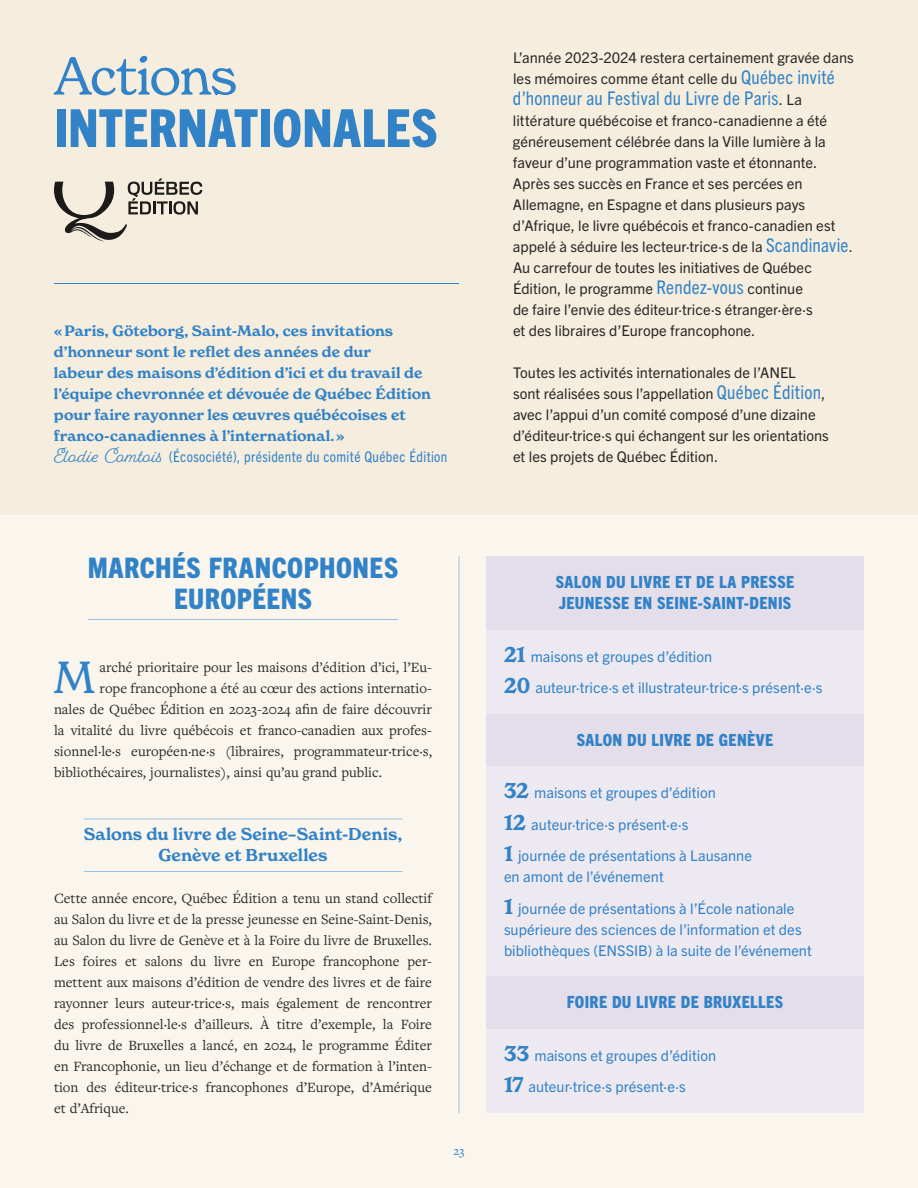
<style>
.page{position:relative;width:918px;height:1188px;background:#faf6ee}
.page>*{position:absolute;margin:0;border:0;box-sizing:border-box;transform-origin:0 0}
.t1{font:800 condensed 52.5px "Trade Gothic Next LT Pro";letter-spacing:.005em;color:#3282c8}
.t2{font:52.5px "New Spirit";letter-spacing:-.025em;color:#3282c8}
.t3{font:44.25px "New Spirit";color:#3282c8}
.t4{font:800 condensed 28.35px/31.5px "Trade Gothic Next LT Pro";letter-spacing:.015em;color:#3282c8;text-align:center}
.t5{font:condensed 18.9px "Trade Gothic Next LT Pro";letter-spacing:.015em;color:#3282c8}
.t6{font:800 condensed 16.8px/21px "Trade Gothic Next LT Pro";letter-spacing:.02em;color:#3282c8}
.t7{font:600 16.8px/21px "New Spirit";letter-spacing:-.005em;color:#3282c8;text-align:center}
.t8{font:14.7px/21px "Freight Text Pro";color:#282828;text-align:justify}
.t9{font:14.7px/21px "Trade Gothic Next LT Pro";color:#282828}
.t10{font:14.7px/31.5px "Trade Gothic Next LT Pro";color:#3282c8}
.t11{font:600 14.7px/21px "New Spirit";color:#3282c8}
.t12{font:condensed 14.7px "Trade Gothic Next LT Pro";letter-spacing:.025em;color:#3282c8}
.t13{font:12.6px "Freight Text Pro";color:#3282c8}
.s1{font-family:"Fairwater Script";font-stretch:normal;font-size:17.85px}
.s2{font-stretch:condensed;font-size:18.9px;color:#3282c8}
.s3{font-stretch:normal;font-size:14.7px;color:#282828}
.s4{font-family:"New Spirit";font-weight:600;font-size:21px}
</style>
<div class="page">
<div style="left:0;top:0;width:918px;height:514px;background:#f5eddd"></div>
<svg style="left:54px;top:178px;width:148px;height:63px"></svg>
<hr style="left:88px;top:619px;width:310px;height:1px;background:#98c1e3">
<hr style="left:84px;top:871px;width:318px;height:1px;background:#98c1e3">
<hr style="left:84px;top:819px;width:318px;height:1px;background:#98c1e3">
<hr style="left:459px;top:556px;width:1px;height:557px;background:#98c1e3">
<div style="left:486px;top:556px;width:378px;height:74px;background:#e4deea"></div>
<div style="left:486px;top:630px;width:378px;height:52px;background:#ede9f1"></div>
<div style="left:486px;top:662px;width:378px;height:52px;background:#ede9f1"></div>
<div style="left:486px;top:714px;width:378px;height:52px;background:#e4deea"></div>
<div style="left:486px;top:766px;width:378px;height:53px;background:#ede9f1"></div>
<div style="left:486px;top:798px;width:378px;height:52px;background:#ede9f1"></div>
<div style="left:486px;top:830px;width:378px;height:73px;background:#ede9f1"></div>
<div style="left:486px;top:882px;width:378px;height:94px;background:#ede9f1"></div>
<div style="left:486px;top:976px;width:378px;height:53px;background:#e4deea"></div>
<div style="left:486px;top:1029px;width:378px;height:53px;background:#ede9f1"></div>
<div style="left:486px;top:1060px;width:378px;height:53px;background:#ede9f1"></div>
<hr style="left:54px;top:283px;width:405px;height:1px;background:#3282c8">
<h1 class="t2" style="left:54px;top:43px;width:185px">Actions</h1>
<h1 class="t1" style="left:54px;top:92px;width:385px">INTERNATIONALES</h1>
<p class="t11" style="left:54px;top:320px;width:379px">«Paris, Göteborg, Saint‑Malo, ces invitations d’honneur sont le reflet des années de dur<br>labeur des maisons d’édition d’ici et du travail de l’équipe chevronnée et dévouée de Québec Édition pour faire rayonner les œuvres québécoises et franco‑canadiennes à l’international.»</p>
<p class="t12" style="left:54px;top:447px;width:395px"><span class="s1">Elodie Comtois</span> (Écosociété), présidente du comité Québec Édition</p>
<h3 class="t4" style="left:88px;top:550px;width:312px">MARCHÉS FRANCOPHONES<br>EUROPÉENS</h3>
<h2 class="t3" style="left:53px;top:650px;width:43px">M</h2>
<p class="t8" style="left:100px;top:656px;width:334px">arché prioritaire pour les maisons d’édition d’ici, l’Eu‑</p>
<p class="t8" style="left:100px;top:677px;width:334px">rope francophone a été au cœur des actions internatio‑</p>
<p class="t8" style="left:54px;top:698px;width:379px">nales de Québec Édition en 2023‑2024 afin de faire découvrir</p>
<p class="t8" style="left:54px;top:719px;width:380px">la vitalité du livre québécois et franco‑canadien aux profes‑</p>
<p class="t8" style="left:54px;top:740px;width:380px">sionnel·le·s européen·ne·s (libraires, programmateur·trice·s,</p>
<p class="t8" style="left:54px;top:761px;width:328px">bibliothécaires, journalistes), ainsi qu’au grand public.</p>
<p class="t7" style="left:84px;top:824px;width:320px">Salons du livre de Seine–Saint‑Denis,<br>Genève et Bruxelles</p>
<p class="t8" style="left:54px;top:887px;width:380px">Cette année encore, Québec Édition a tenu un stand collectif au Salon du livre et de la presse jeunesse en Seine‑Saint‑Denis, au Salon du livre de Genève et à la Foire du livre de Bruxelles.<br>Les foires et salons du livre en Europe francophone per‑ mettent aux maisons d’édition de vendre des livres et de faire rayonner leurs auteur·trice·s, mais également de rencontrer des professionnel·le·s d’ailleurs. À titre d’exemple, la Foire du livre de Bruxelles a lancé, en 2024, le programme Éditer en Francophonie, un lieu d’échange et de formation à l’inten‑ tion des éditeur·trice·s francophones d’Europe, d’Amérique et d’Afrique.</p>
<p class="t13" style="left:453px;top:1143px;width:13px">23</p>
<p class="t9" style="left:513px;top:46px;width:342px">L’année 2023‑2024 restera certainement gravée dans les mémoires comme étant celle du <span class="s2">Québec invité</span></p>
<p class="t5" style="left:513px;top:85px;width:290px">d’honneur au Festival du Livre de Paris<span class="s3">. La</span></p>
<p class="t9" style="left:513px;top:109px;width:341px">littérature québécoise et franco‑canadienne a été généreusement célébrée dans la Ville lumière à la faveur d’une programmation vaste et étonnante.<br>Après ses succès en France et ses percées en Allemagne, en Espagne et dans plusieurs pays d’Afrique, le livre québécois et franco‑canadien est appelé à séduire les lecteur·trice·s de la <span class="s2">Scandinavie</span>.<br>Au carrefour de toutes les initiatives de Québec Édition, le programme <span class="s2">Rendez‑vous</span> continue<br>de faire l’envie des éditeur·trice·s étranger·ère·s<br>et des libraires d’Europe francophone.</p>
<p class="t9" style="left:513px;top:361px;width:317px">Toutes les activités internationales de l’ANEL<br>sont réalisées sous l’appellation <span class="s2">Québec Édition</span>, avec l’appui d’un comité composé d’une dizaine d’éditeur·trice·s qui échangent sur les orientations et les projets de Québec Édition.</p>
<p class="t6" style="left:556px;top:570px;width:240px">SALON DU LIVRE ET DE LA PRESSE<br>JEUNESSE EN SEINE‑SAINT‑DENIS</p>
<p class="t10" style="left:504px;top:639px;width:320px"><span class="s4">21</span> maisons et groupes d’édition<br><span class="s4">20</span> auteur·trice·s et illustrateur·trice·s présent·e·s</p>
<p class="t6" style="left:577px;top:728px;width:198px">SALON DU LIVRE DE GENÈVE</p>
<p class="t10" style="left:504px;top:776px;width:250px"><span class="s4">32</span> maisons et groupes d’édition<br><span class="s4">12</span> auteur·trice·s présent·e·s<br><span class="s4">1</span> journée de présentations à Lausanne</p>
<p class="t10" style="left:504px;top:860px;width:292px">en amont de l’événement<br><span class="s4">1</span> journée de présentations à l’École nationale</p>
<p class="t10" style="left:504px;top:918px;width:309px;line-height:21px">supérieure des sciences de l’information et des bibliothèques (ENSSIB) à la suite de l’événement</p>
<p class="t6" style="left:567px;top:990px;width:218px">FOIRE DU LIVRE DE BRUXELLES</p>
<p class="t10" style="left:504px;top:1038px;width:214px"><span class="s4">33</span> maisons et groupes d’édition<br><span class="s4">17</span> auteur·trice·s présent·e·s</p>
</div>
